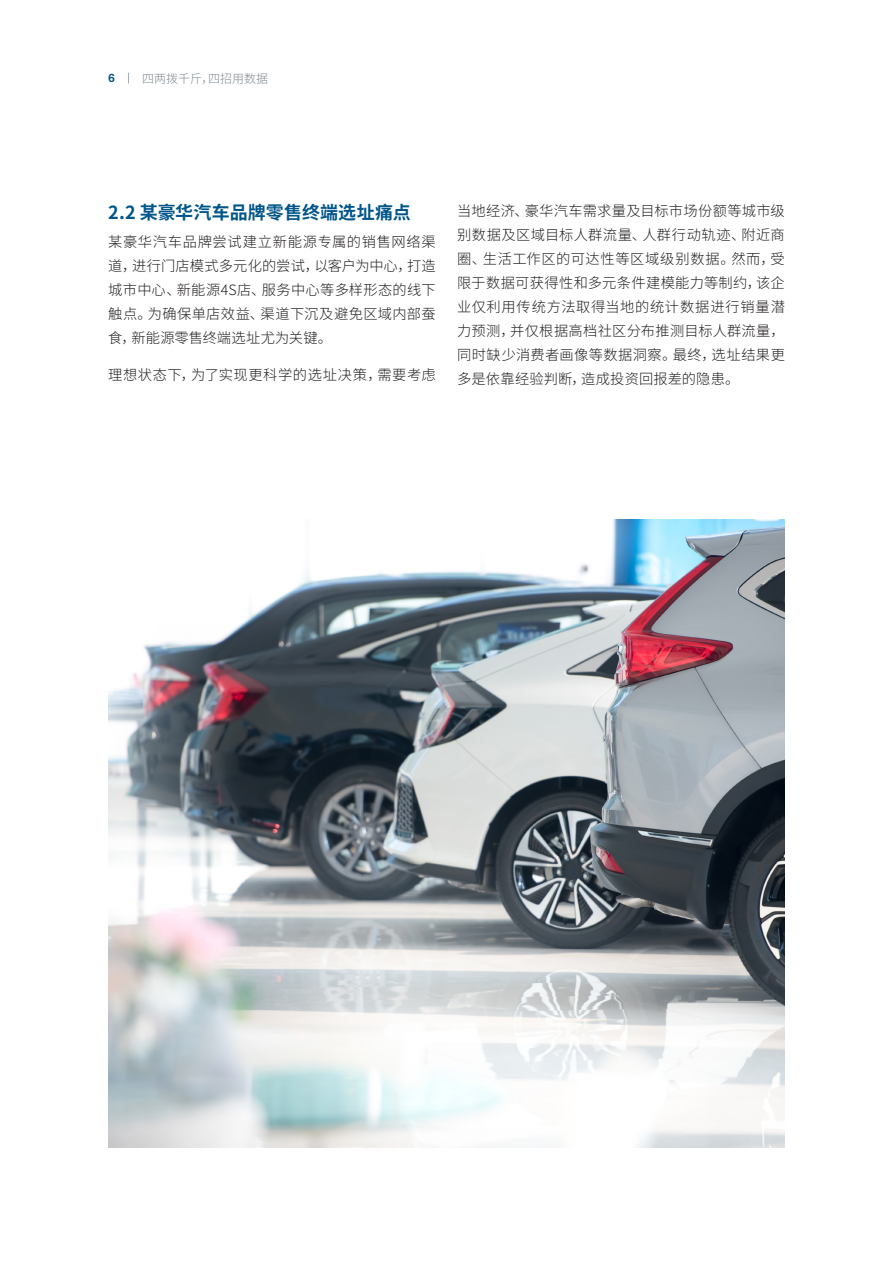
<style>
.page{position:relative;width:893px;height:1263px;background:#fff}
.page>*{position:absolute;margin:0;border:0;box-sizing:border-box;transform-origin:0 0}
.RB_FOC_Inside_Text_Initial{font:700 18px "Source Han Sans SC";letter-spacing:.005em;color:#00568a}
.RB_FOC_Inside_Text_Initial-2{font:300 14.25px/24px "Source Han Sans SC";letter-spacing:.02em;color:#231f20;text-align:justify}
.RB_FOC_Inside_Text_Initial-3{font:300 14.25px "Source Han Sans SC";letter-spacing:.04em;color:#231f20}
.t1{font:300 12px "Source Han Sans SC";color:#7f888f}
.t2{font:700 12px "Brix Sans";color:#00568a}
</style>
<div class="page">
<img style="left:108px;top:520px;width:677px;height:627px">
<p class="t2" style="left:108px;top:70px;width:8px">6</p>
<p class="t1" style="left:142px;top:71px;width:127px">四两拨千斤，四招用数据</p>
<p class="RB_FOC_Inside_Text_Initial" style="left:108px;top:202px;width:304px">2.2 某豪华汽车品牌零售终端选址痛点</p>
<p class="RB_FOC_Inside_Text_Initial-2" style="left:457px;top:199px;width:329px">当地经济、豪华汽车需求量及目标市场份额等城市级别数据及区域目标人群流量、人群行动轨迹、附近商圈、生活工作区的可达性等区域级别数据。然而，受限于数据可获得性和多元条件建模能力等制约，该企业仅利用传统方法取得当地的统计数据进行销量潜力预测，并仅根据高档社区分布推测目标人群流量，同时缺少消费者画像等数据洞察。最终，选址结果更多是依靠经验判断，造成投资回报差的隐患。</p>
<p class="RB_FOC_Inside_Text_Initial-2" style="left:108px;top:230px;width:329px">某豪华汽车品牌尝试建立新能源专属的销售网络渠道，进行门店模式多元化的尝试，以客户为中心，打造城市中心、新能源4S店、服务中心等多样形态的线下触点。为确保单店效益、渠道下沉及避免区域内部蚕食，新能源零售终端选址尤为关键。</p>
<p class="RB_FOC_Inside_Text_Initial-3" style="left:108px;top:366px;width:329px">理想状态下，为了实现更科学的选址决策，需要考虑</p>
</div>
